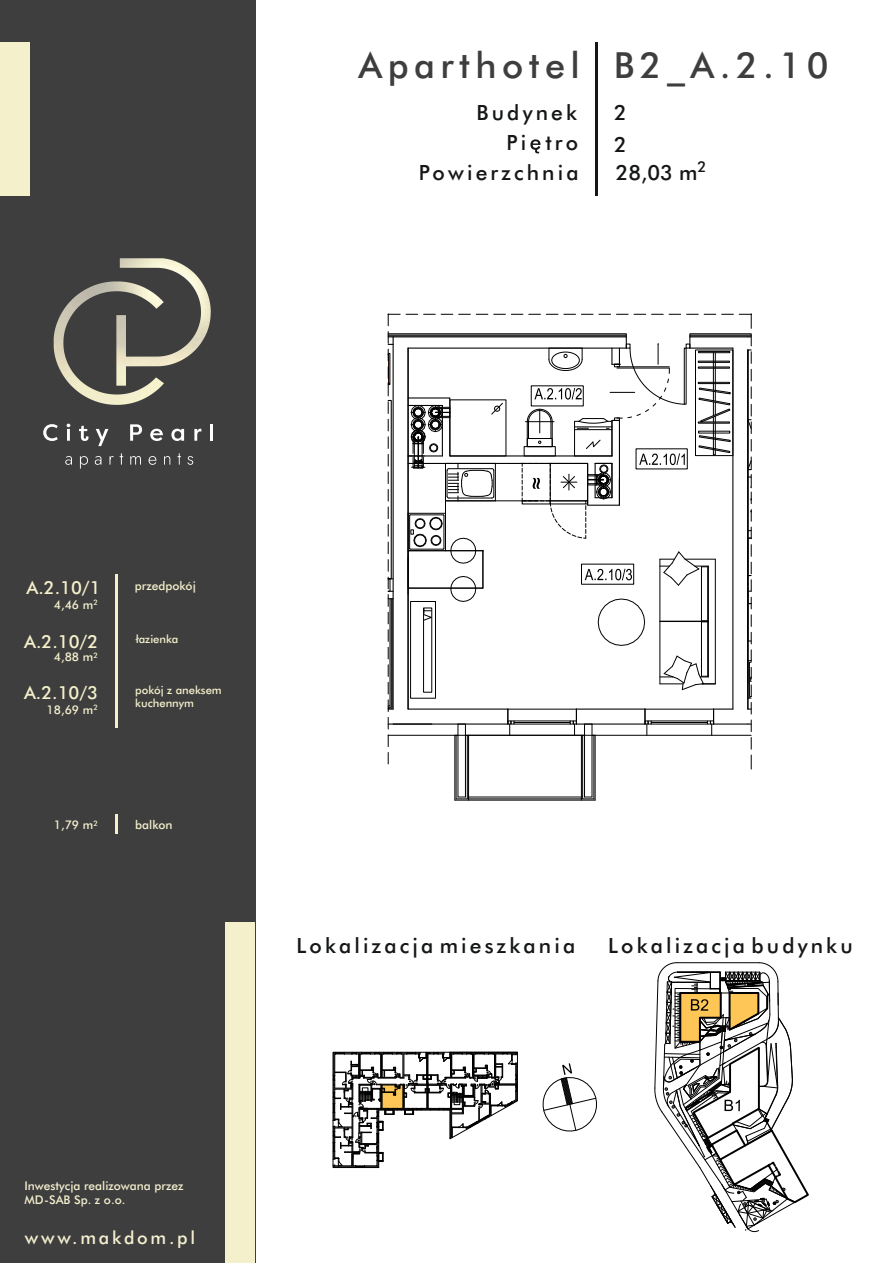
<style>
.page{position:relative;width:893px;height:1263px;background:#fff}
.page>*{position:absolute;margin:0;border:0;box-sizing:border-box;transform-origin:0 0}
.t1{font:500 36px "Futura BT";letter-spacing:.15em;color:#3e3e3f}
.t2{font:500 21px "Futura BT";letter-spacing:.15em;color:#151616}
.t3{font:500 18px "Futura BT";color:#f4f0cb}
.t4{font:500 18px "Futura BT";letter-spacing:.15em;color:#f4efcf}
.t5{font:500 15px "Futura BT";color:#151616}
.t6{font:500 12px/14.4px "Futura BT";color:#f4efcf}
.t7{font:500 12px "Futura BT";color:#f4f0cb}
.t8{font:500 11.25px/13.5px "Futura BT";color:#f4f0cb}
.t9{font:500 7.5px "Futura BT";color:#f4f0cb}
</style>
<div class="page">
<div style="left:0;top:0;width:255px;height:1263px;background:#3e3e3f"></div>
<img style="left:102px;top:281px;width:62px;height:28px">
<img style="left:120px;top:258px;width:86px;height:32px">
<svg style="left:65px;top:456px;width:7px;height:9px"></svg>
<svg style="left:80px;top:456px;width:8px;height:13px"></svg>
<svg style="left:95px;top:456px;width:6px;height:9px"></svg>
<svg style="left:110px;top:456px;width:4px;height:9px"></svg>
<svg style="left:120px;top:453px;width:3px;height:12px"></svg>
<svg style="left:130px;top:456px;width:11px;height:9px"></svg>
<svg style="left:149px;top:456px;width:7px;height:9px"></svg>
<svg style="left:164px;top:456px;width:6px;height:9px"></svg>
<svg style="left:177px;top:453px;width:4px;height:12px"></svg>
<svg style="left:187px;top:456px;width:6px;height:9px"></svg>
<svg style="left:43px;top:424px;width:15px;height:17px"></svg>
<svg style="left:67px;top:424px;width:3px;height:17px"></svg>
<svg style="left:79px;top:426px;width:10px;height:15px"></svg>
<svg style="left:96px;top:429px;width:12px;height:17px"></svg>
<svg style="left:130px;top:424px;width:12px;height:17px"></svg>
<svg style="left:150px;top:429px;width:13px;height:12px"></svg>
<svg style="left:171px;top:429px;width:13px;height:12px"></svg>
<svg style="left:194px;top:429px;width:7px;height:12px"></svg>
<hr style="left:210px;top:424px;width:3px;height:17px;background:#fff">
<div style="left:225px;top:923px;width:30px;height:340px;background:#f4f0cb"></div>
<div style="left:0;top:43px;width:30px;height:153px;background:#f4f0cb"></div>
<hr style="left:595px;top:43px;width:2px;height:153px;background:#151616">
<hr style="left:115px;top:574px;width:2px;height:153px;background:#f4f0cb">
<svg style="left:530px;top:139px;width:10px;height:14px"></svg>
<svg style="left:543px;top:1063px;width:54px;height:68px"></svg>
<svg style="left:654px;top:962px;width:155px;height:270px"></svg>
<svg style="left:115px;top:814px;width:2px;height:19px"></svg>
<hr style="left:595px;top:735px;width:1px;height:65px;background:#000">
<hr style="left:455px;top:800px;width:140px;height:1px;background:#000">
<hr style="left:455px;top:735px;width:1px;height:65px;background:#000">
<hr style="left:456px;top:735px;width:1px;height:64px;background:#000">
<hr style="left:594px;top:735px;width:1px;height:64px;background:#000">
<hr style="left:458px;top:724px;width:1px;height:73px;background:#000">
<hr style="left:592px;top:724px;width:1px;height:73px;background:#000">
<hr style="left:465px;top:724px;width:1px;height:73px;background:#000">
<hr style="left:584px;top:724px;width:1px;height:73px;background:#000">
<hr style="left:467px;top:735px;width:1px;height:64px;background:#000">
<hr style="left:582px;top:735px;width:1px;height:64px;background:#000">
<hr style="left:468px;top:735px;width:1px;height:65px;background:#000">
<hr style="left:581px;top:735px;width:1px;height:65px;background:#000">
<hr style="left:469px;top:799px;width:112px;height:1px;background:#000">
<svg style="left:583px;top:797px;width:11px;height:3px"></svg>
<hr style="left:469px;top:797px;width:112px;height:1px;background:#000">
<svg style="left:456px;top:797px;width:11px;height:3px"></svg>
<svg style="left:333px;top:1052px;width:185px;height:116px"></svg>
<svg style="left:388px;top:314px;width:364px;height:455px"></svg>
<h1 class="t1" style="left:358px;top:51px;width:472px">Aparthotel B2_A.2.10</h1>
<p class="t2" style="left:476px;top:104px;width:102px">Budynek</p>
<p class="t2" style="left:614px;top:104px;width:14px">2</p>
<p class="t2" style="left:506px;top:134px;width:73px">Pi tro</p>
<p class="t2" style="left:614px;top:136px;width:14px">2</p>
<p class="t2" style="left:419px;top:164px;width:161px">Powierzchnia</p>
<p class="t5" style="left:697px;top:161px;width:11px">2</p>
<p class="t2" style="left:616px;top:164px;width:83px">28,03 m</p>
<p class="t3" style="left:27px;top:581px;width:76px">A.2.10/1</p>
<p class="t9" style="left:93px;top:599px;width:6px">2</p>
<p class="t7" style="left:54px;top:600px;width:41px">4,46 m</p>
<p class="t3" style="left:24px;top:634px;width:76px">A.2.10/2</p>
<p class="t9" style="left:93px;top:652px;width:6px">2</p>
<p class="t7" style="left:54px;top:652px;width:41px">4,88 m</p>
<p class="t3" style="left:24px;top:685px;width:76px">A.2.10/3</p>
<p class="t9" style="left:93px;top:705px;width:6px">2</p>
<p class="t7" style="left:47px;top:705px;width:48px">18,69 m</p>
<p class="t7" style="left:135px;top:581px;width:62px">przedpokój</p>
<p class="t8" style="left:136px;top:633px;width:44px">łazienka</p>
<p class="t8" style="left:135px;top:684px;width:88px">pokój z aneksem kuchennym</p>
<p class="t7" style="left:54px;top:820px;width:41px">1,79 m</p>
<p class="t7" style="left:135px;top:820px;width:39px">balkon</p>
<p class="t9" style="left:93px;top:820px;width:6px">2</p>
<p class="t2" style="left:296px;top:937px;width:280px">Lokalizacja mieszkania</p>
<p class="t2" style="left:608px;top:937px;width:246px">Lokalizacja budynku</p>
<p class="t6" style="left:24px;top:1179px;width:161px">Inwestycja realizowana przez<br>MD-SAB Sp. z o.o.</p>
<p class="t4" style="left:25px;top:1230px;width:172px">www.makdom.pl</p>
</div>
